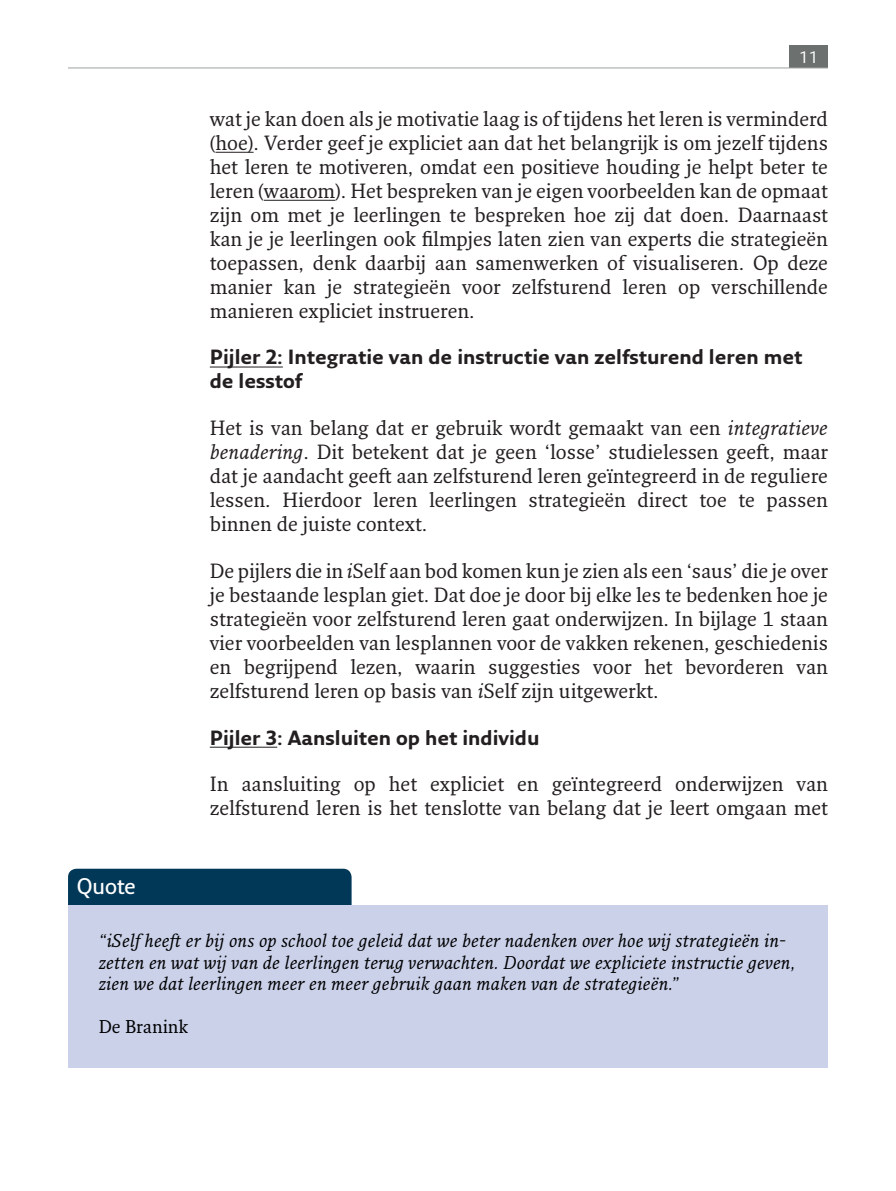
<style>
.page{position:relative;width:896px;height:1191px;background:#fff}
.page>*{position:absolute;margin:0;border:0;box-sizing:border-box;transform-origin:0 0}
.t1{font:600 22px "Fresco Sans Std";color:#fff}
.t2{font:20px/24px "Fresco Std";color:#231f20;text-align:justify}
.t3{font:700 20px/24px "Fresco Sans Std";color:#231f20}
.t4{font:italic 18px/21.6px "Fresco Std";color:#000001}
.t5{font:18px "Fresco Std";color:#000001}
.t6{font:16px "Fresco Sans Std";color:#fff}
.s1{font-style:italic}
</style>
<div class="page">
<div style="left:789px;top:46px;width:39px;height:22px;background:#6c7170"></div>
<hr style="left:68px;top:68px;width:760px;height:1px;background:#9ca2a0">
<hr style="left:215px;top:152px;width:39px;height:1px;background:#231f20">
<hr style="left:264px;top:200px;width:71px;height:1px;background:#231f20">
<hr style="left:210px;top:367px;width:73px;height:1px;background:#231f20">
<hr style="left:210px;top:747px;width:67px;height:1px;background:#231f20">
<div style="left:68px;top:868px;width:283px;height:65px;background:#013757;border-radius:9px"></div>
<div style="left:68px;top:905px;width:760px;height:162px;background:#cad1e9"></div>
<p class="t6" style="left:799px;top:47px;width:21px">11</p>
<p class="t1" style="left:77px;top:872px;width:60px">Quote</p>
<p class="t2" style="left:210px;top:106px;width:620px">wat je kan doen als je motivatie laag is of tijdens het leren is verminderd (hoe). Verder geef je expliciet aan dat het belangrijk is om jezelf tijdens het leren te motiveren, omdat een positieve houding je helpt beter te leren (waarom). Het bespreken van je eigen voorbeelden kan de opmaat zijn om met je leerlingen te bespreken hoe zij dat doen. Daarnaast kan je je leerlingen ook filmpjes laten zien van experts die strategieën toepassen, denk daarbij aan samenwerken of visualiseren. Op deze manier kan je strategieën voor zelfsturend leren op verschillende manieren expliciet instrueren.</p>
<p class="t3" style="left:210px;top:345px;width:594px">Pijler 2: Integratie van de instructie van zelfsturend leren met de lesstof</p>
<p class="t2" style="left:210px;top:415px;width:619px">Het is van belang dat er gebruik wordt gemaakt van een <span class="s1">integratieve benadering</span>. Dit betekent dat je geen ‘losse’ studielessen geeft, maar dat je aandacht geeft aan zelfsturend leren geïntegreerd in de reguliere lessen. Hierdoor leren leerlingen strategieën direct toe te passen binnen de juiste context.</p>
<p class="t2" style="left:210px;top:558px;width:620px">De pijlers die in <span class="s1">i</span>Self aan bod komen kun je zien als een ‘saus’ die je over je bestaande lesplan giet. Dat doe je door bij elke les te bedenken hoe je strategieën voor zelfsturend leren gaat onderwijzen. In bijlage 1 staan vier voorbeelden van lesplannen voor de vakken rekenen, geschiedenis en begrijpend lezen, waarin suggesties voor het bevorderen van zelfsturend leren op basis van <span class="s1">i</span>Self zijn uitgewerkt.</p>
<p class="t3" style="left:210px;top:725px;width:331px">Pijler 3: Aansluiten op het individu</p>
<p class="t2" style="left:210px;top:771px;width:619px">In aansluiting op het expliciet en geïntegreerd onderwijzen van zelfsturend leren is het tenslotte van belang dat je leert omgaan met</p>
<p class="t4" style="left:99px;top:929px;width:698px">“iSelf heeft er bij ons op school toe geleid dat we beter nadenken over hoe wij strategieën in&shy;zetten en wat wij van de leerlingen terug verwachten. Doordat we expliciete instructie geven, zien we dat leerlingen meer en meer gebruik gaan maken van de strategieën.”</p>
<p class="t5" style="left:99px;top:1015px;width:91px">De Branink</p>
</div>
